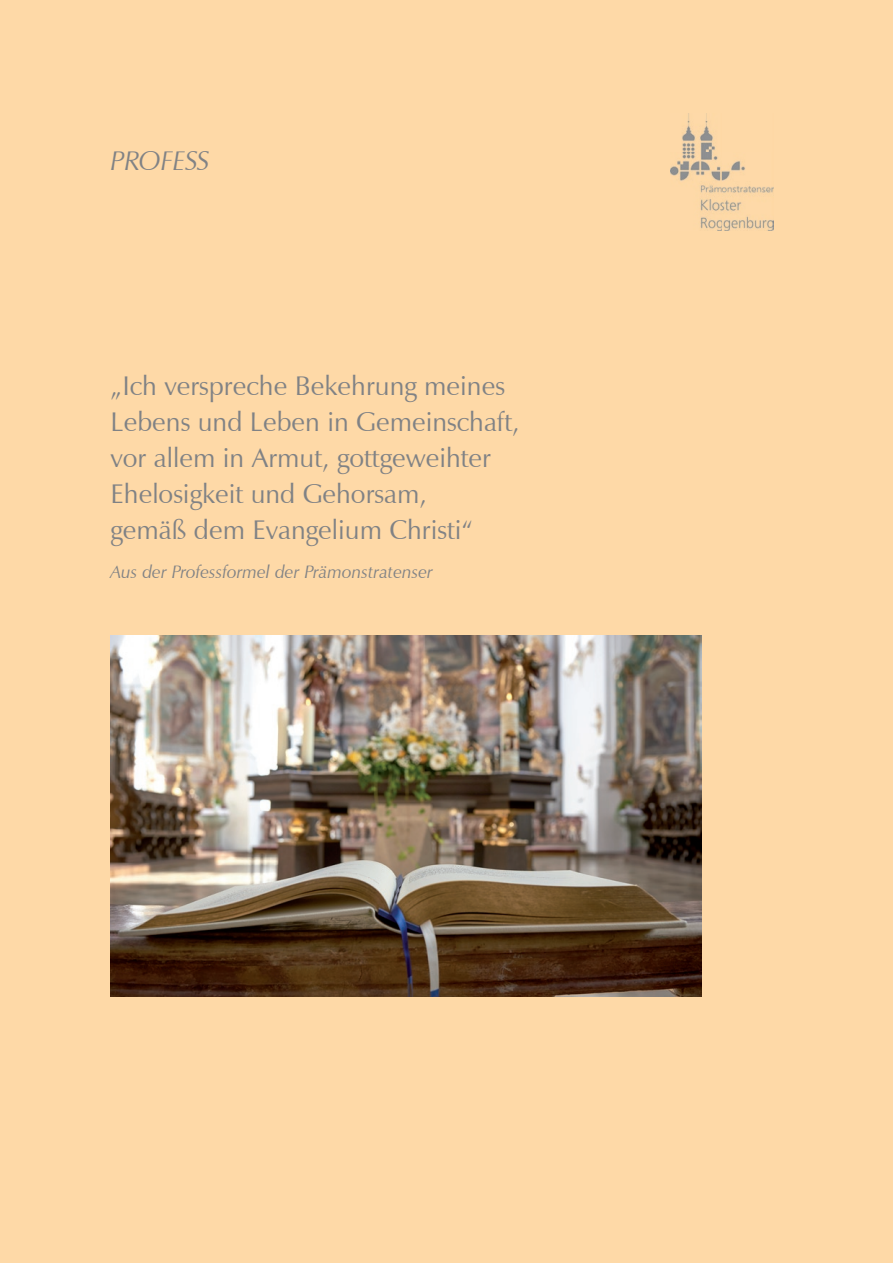
<style>
.page{position:relative;width:893px;height:1263px;background:#fed9a7}
.page>*{position:absolute;margin:0;border:0;box-sizing:border-box;transform-origin:0 0}
.t1{font:27px/36px "Zapf Humanist 601 BT";color:#808285}
.t2{font:italic 27px "Zapf Humanist 601 BT";color:#808285}
.t3{font:italic 18px "Zapf Humanist 601 BT";color:#808285}
</style>
<div class="page">
<img style="left:111px;top:635px;width:591px;height:361px">
<img style="left:671px;top:114px;width:103px;height:117px">
<p class="t2" style="left:111px;top:144px;width:100px">PROFESS</p>
<p class="t1" style="left:111px;top:368px;width:411px">„Ich verspreche Bekehrung meines<br>Lebens und Leben in Gemeinschaft, vor allem in Armut, gottgeweihter<br>Ehelosigkeit und Gehorsam,<br>gemäß dem Evangelium Christi“</p>
<p class="t3" style="left:111px;top:561px;width:324px">Aus der Professformel der Prämonstratenser</p>
</div>
